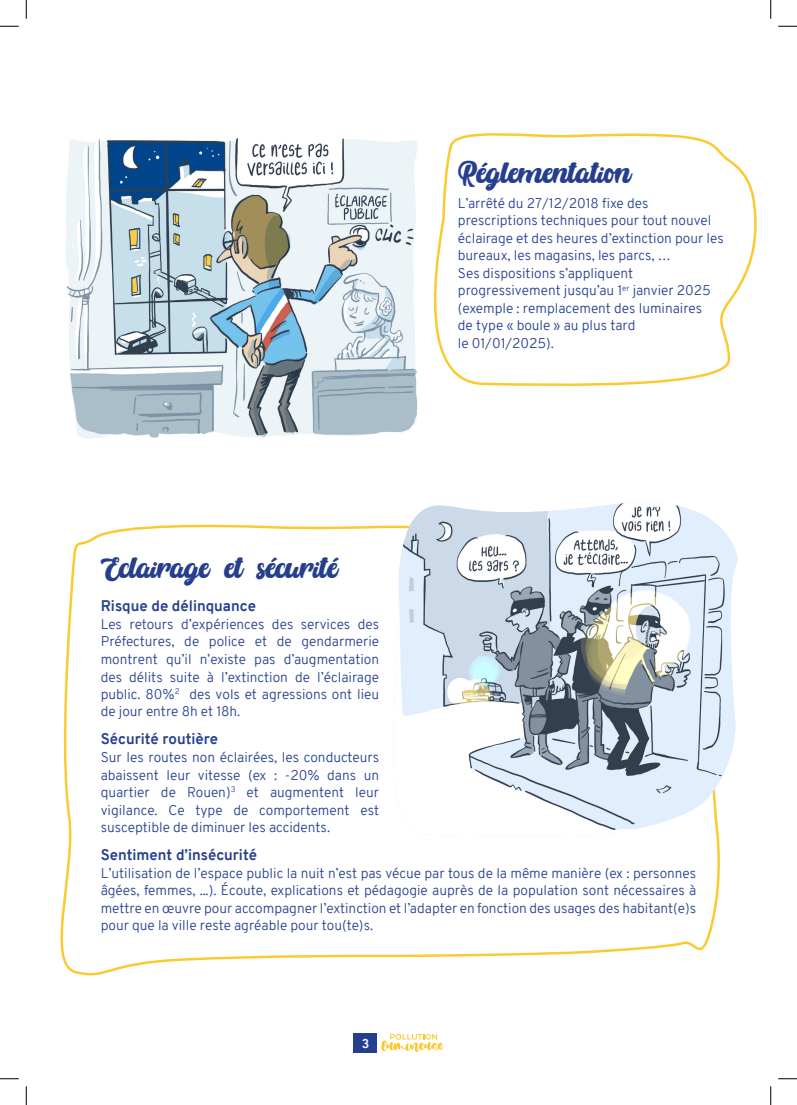
<style>
.page{position:relative;width:797px;height:1105px;background:#fff}
.page>*{position:absolute;margin:0;border:0;box-sizing:border-box;transform-origin:0 0}
.t1{font:30px "Anhattan";color:#253f8e}
.t2{font:700 15px "Overpass";color:#253f8e}
.t3{font:300 13.75px/17.5px "Overpass";color:#253f8e;text-align:justify}
.t4{font:700 12.5px "Overpass";color:#fff}
</style>
<div class="page">
<svg style="left:381px;top:1034px;width:62px;height:18px"></svg>
<div style="left:353px;top:1033px;width:24px;height:20px;background:#253f8e"></div>
<svg style="left:60px;top:524px;width:660px;height:452px"></svg>
<img style="left:65px;top:138px;width:353px;height:301px">
<svg style="left:433px;top:133px;width:324px;height:253px"></svg>
<svg style="left:376px;top:524px;width:16px;height:314px"></svg>
<img style="left:392px;top:503px;width:345px;height:335px">
<svg style="left:0;top:25px;width:19px;height:2px"></svg>
<svg style="left:778px;top:25px;width:19px;height:2px"></svg>
<svg style="left:0;top:1078px;width:19px;height:1px"></svg>
<svg style="left:778px;top:1078px;width:19px;height:1px"></svg>
<svg style="left:25px;top:0;width:2px;height:19px"></svg>
<svg style="left:25px;top:1086px;width:2px;height:19px"></svg>
<svg style="left:770px;top:0;width:1px;height:19px"></svg>
<svg style="left:770px;top:1086px;width:1px;height:19px"></svg>
<h1 class="t1" style="left:458px;top:155px;width:176px">Réglementation</h1>
<p class="t3" style="left:458px;top:194px;width:267px;text-align:left">L’arrêté du 27/12/2018 fixe des prescriptions techniques pour tout nouvel éclairage et des heures d’extinction pour les bureaux, les magasins, les parcs, …<br>Ses dispositions s’appliquent progressivement jusqu’au 1<sup>er</sup> janvier 2025 (exemple : remplacement des luminaires<br>de type « boule » au plus tard<br>le 01/01/2025).</p>
<h1 class="t1" style="left:101px;top:550px;width:238px">Eclairage et sécurité</h1>
<p class="t2" style="left:101px;top:595px;width:157px">Risque de délinquance</p>
<p class="t3" style="left:101px;top:615px;width:280px">Les retours d’expériences des services des Préfectures, de police et de gendarmerie montrent qu’il n’existe pas d’augmentation des délits suite à l’extinction de l’éclairage public. 80%<sup>2</sup> des vols et agressions ont lieu de jour entre 8h et 18h.</p>
<p class="t2" style="left:101px;top:728px;width:119px">Sécurité routière</p>
<p class="t3" style="left:101px;top:748px;width:280px">Sur les routes non éclairées, les conducteurs abaissent leur vitesse (ex : -20% dans un quartier de Rouen)<sup>3</sup> et augmentent leur vigilance. Ce type de comportement est susceptible de diminuer les accidents.</p>
<p class="t2" style="left:101px;top:844px;width:158px">Sentiment d’insécurité</p>
<p class="t3" style="left:101px;top:864px;width:597px">L’utilisation de l’espace public la nuit n’est pas vécue par tous de la même manière (ex : personnes âgées, femmes, ...). Écoute, explications et pédagogie auprès de la population sont nécessaires à mettre en œuvre pour accompagner l’extinction et l’adapter en fonction des usages des habitant(e)s pour que la ville reste agréable pour tou(te)s.</p>
<p class="t4" style="left:362px;top:1034px;width:9px">3</p>
</div>
